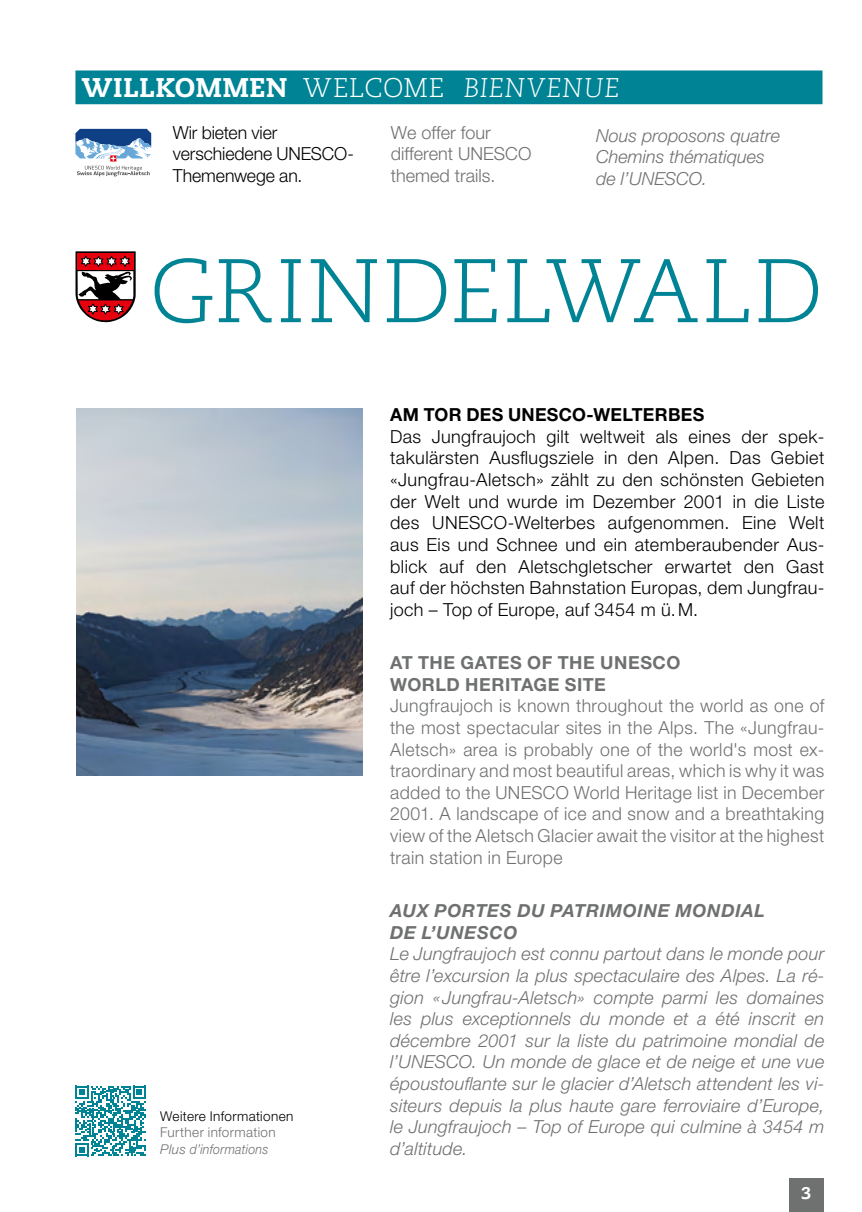
<style>
.page{position:relative;width:862px;height:1212px;background:#fff}
.page>*{position:absolute;margin:0;border:0;box-sizing:border-box;transform-origin:0 0}
.t1{font:300 90px "Caecilia LT Std";letter-spacing:.015em;color:#008394}
.t2{font:800 27px "Caecilia LT Std";letter-spacing:.02em;color:#fff}
.t3{font:italic 300 18px/21.6px "Helvetica Neue LT Std";color:#6f7070}
.t4{font:300 18px/21.6px "Helvetica Neue LT Std";letter-spacing:.005em;color:#000}
.t5{font:300 18px/21.6px "Helvetica Neue LT Std";letter-spacing:.015em;color:#6f7070}
.t6{font:700 18px/21.6px "Helvetica Neue LT Std";letter-spacing:.03em;color:#6f7070}
.t7{font:italic 700 18px/21.6px "Helvetica Neue LT Std";letter-spacing:.035em;color:#6f7070}
.t8{font:700 18px "Helvetica Neue LT Std";letter-spacing:.015em;color:#000}
.t9{font:800 16.88px "Caecilia LT Std";color:#fff}
.t10{font:300 13.5px "Helvetica Neue LT Std";letter-spacing:.03em;color:#000}
.t11{font:300 13.5px "Helvetica Neue LT Std";letter-spacing:.03em;color:#6f7070}
.t12{font:italic 300 13.5px "Helvetica Neue LT Std";letter-spacing:.02em;color:#6f7070}
.s1{font-weight:300}
.s2{font-weight:300;font-style:italic}
</style>
<div class="page">
<div style="left:788px;top:1178px;width:35px;height:34px;background:#6f7070"></div>
<div style="left:75px;top:70px;width:747px;height:34px;background:#008394"></div>
<svg style="left:75px;top:251px;width:61px;height:71px"></svg>
<svg style="left:75px;top:1086px;width:71px;height:70px"></svg>
<svg style="left:75px;top:129px;width:76px;height:47px"></svg>
<img style="left:76px;top:408px;width:286px;height:367px">
<h2 class="t2" style="left:82px;top:71px;width:539px">WILLKOMMEN <span class="s1">WELCOME</span> <span class="s2">BIENVENUE</span></h2>
<p class="t4" style="left:173px;top:121px;width:182px">Wir bieten vier verschiedene UNESCO-<br>Themenwege an.</p>
<p class="t5" style="left:390px;top:121px;width:142px">We offer four different UNESCO themed trails.</p>
<p class="t3" style="left:595px;top:124px;width:186px">Nous proposons quatre<br>Chemins thématiques de l’UNESCO.</p>
<h1 class="t1" style="left:149px;top:240px;width:674px">GRINDELWALD</h1>
<p class="t10" style="left:160px;top:1108px;width:135px">Weitere Informationen</p>
<p class="t11" style="left:160px;top:1124px;width:117px">Further information</p>
<p class="t12" style="left:160px;top:1141px;width:110px">Plus d’informations</p>
<p class="t8" style="left:390px;top:404px;width:315px">AM TOR DES UNESCO-WELTERBES</p>
<p class="t4" style="left:390px;top:425px;width:435px;text-align:justify">Das Jungfraujoch gilt weltweit als eines der spek&shy;takulärsten Ausflugsziele in den Alpen. Das Gebiet «Jungfrau-Aletsch» zählt zu den schönsten Gebieten der Welt und wurde im Dezember 2001 in die Liste des UNESCO-Welterbes aufgenommen. Eine Welt aus Eis und Schnee und ein atemberaubender Aus&shy;blick auf den Aletschgletscher erwartet den Gast auf der höchsten Bahnstation Europas, dem Jungfrau&shy;joch – Top of Europe, auf 3454 m ü.M.</p>
<p class="t6" style="left:390px;top:651px;width:291px">AT THE GATES OF THE UNESCO<br>WORLD HERITAGE SITE</p>
<p class="t5" style="left:390px;top:695px;width:435px;text-align:justify">Jungfraujoch is known throughout the world as one of the most spectacular sites in the Alps. The «Jungfrau-Aletsch» area is probably one of the world's most ex&shy;traordinary and most beautiful areas, which is why it was added to the UNESCO World Heritage list in December 2001. A landscape of ice and snow and a breathtaking view of the Aletsch Glacier await the visitor at the highest train station in Europe</p>
<p class="t7" style="left:390px;top:899px;width:376px">AUX PORTES DU PATRIMOINE MONDIAL<br>DE L’UNESCO</p>
<p class="t3" style="left:390px;top:943px;width:435px;text-align:justify">Le Jungfraujoch est connu partout dans le monde pour être l’excursion la plus spectaculaire des Alpes. La ré&shy;gion «Jungfrau-Aletsch» compte parmi les domaines les plus exceptionnels du monde et a été inscrit en décembre 2001 sur la liste du patrimoine mondial de l’UNESCO. Un monde de glace et de neige et une vue époustouflante sur le glacier d’Aletsch attendent les vi&shy;siteurs depuis la plus haute gare ferroviaire d’Europe, le Jungfraujoch – Top of Europe qui culmine à 3454 m d’altitude.</p>
<p class="t9" style="left:801px;top:1183px;width:11px">3</p>
</div>
